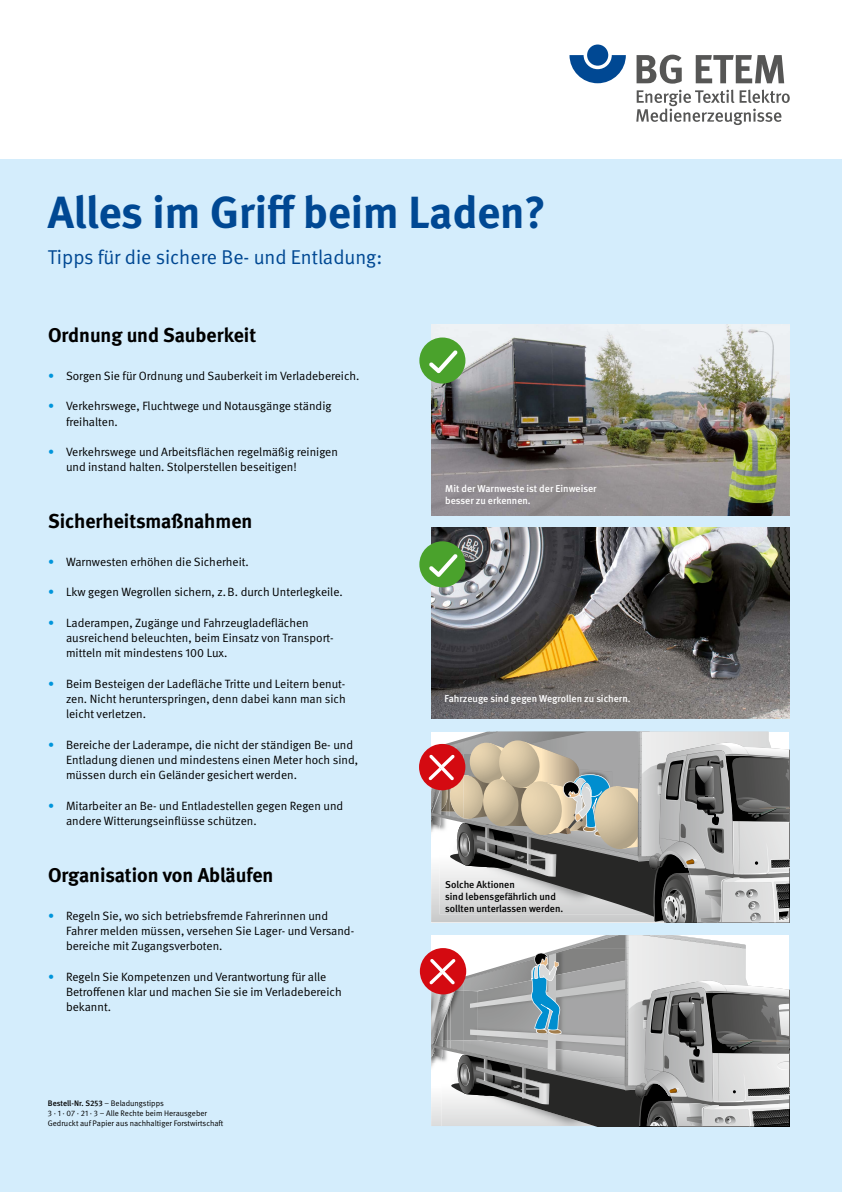
<style>
.page{position:relative;width:842px;height:1192px;background:#fff}
.page>*{position:absolute;margin:0;border:0;box-sizing:border-box;transform-origin:0 0}
.t1{font:700 45px "DGUV Meta";color:#004893}
.t2{font:700 20px "DGUV Meta";color:#000}
.t3{font:20px "DGUV Meta";color:#004893}
.t4{font:12px/15.2px "DGUV Meta";color:#000}
.t5{font:500 10px/12px "DGUV Meta";color:#fff}
.t6{font:500 10px/12px "DGUV Meta";color:#000}
.t7{font:8px/10px "DGUV Meta";color:#000}
.s1{color:#0095db}
.s2{font-weight:500}
</style>
<div class="page">
<div style="left:0;top:159px;width:842px;height:1033px;background:#d4edfc"></div>
<img style="left:431px;top:324px;width:358px;height:191px">
<img style="left:431px;top:528px;width:358px;height:191px">
<div style="left:419px;top:744px;width:46px;height:46px;background:#d40a11;border-radius:50%"></div>
<svg style="left:429px;top:732px;width:360px;height:191px;background:#a49e9a"></svg>
<div style="left:420px;top:948px;width:46px;height:46px;background:#d40a11;border-radius:50%"></div>
<svg style="left:430px;top:935px;width:359px;height:191px;background:#a6a4a5"></svg>
<svg style="left:569px;top:55px;width:57px;height:28px"></svg>
<div style="left:587px;top:45px;width:21px;height:21px;background:#004893;border-radius:50%"></div>
<svg style="left:636px;top:55px;width:46px;height:29px"></svg>
<svg style="left:696px;top:55px;width:88px;height:28px"></svg>
<svg style="left:636px;top:90px;width:154px;height:35px"></svg>
<div style="left:419px;top:338px;width:46px;height:46px;background:#4aa22c;border-radius:50%"></div>
<svg style="left:429px;top:350px;width:29px;height:23px"></svg>
<div style="left:419px;top:541px;width:46px;height:46px;background:#4aa22c;border-radius:50%"></div>
<svg style="left:429px;top:554px;width:29px;height:23px"></svg>
<h1 class="t1" style="left:48px;top:186px;width:500px">Alles im Griff beim Laden?</h1>
<h2 class="t3" style="left:48px;top:246px;width:336px">Tipps für die sichere Be- und Entladung:</h2>
<h2 class="t2" style="left:48px;top:323px;width:210px">Ordnung und Sauberkeit</h2>
<p class="t4" style="left:48px;top:368px;width:313px"><span class="s1">•</span> Sorgen Sie für Ordnung und Sauberkeit im Verladebereich.</p>
<p class="t4" style="left:66px;top:399px;width:267px;text-indent:-18px"><span class="s1">•</span> Verkehrswege, Fluchtwege und Notausgänge ständig freihalten.</p>
<p class="t4" style="left:66px;top:445px;width:273px;text-indent:-18px"><span class="s1">•</span> Verkehrswege und Arbeitsflächen regelmäßig reinigen und instand halten. Stolperstellen beseitigen!</p>
<h2 class="t2" style="left:48px;top:509px;width:206px">Sicherheitsmaßnahmen</h2>
<p class="t4" style="left:48px;top:554px;width:202px"><span class="s1">•</span> Warnwesten erhöhen die Sicherheit.</p>
<p class="t4" style="left:48px;top:585px;width:296px"><span class="s1">•</span> Lkw gegen Wegrollen sichern, z.B. durch Unterlegkeile.</p>
<p class="t4" style="left:66px;top:615px;width:269px;text-indent:-18px"><span class="s1">•</span> Laderampen, Zugänge und Fahrzeugladeflächen ausreichend beleuchten, beim Einsatz von Transport&shy;mitteln mit mindestens 100 Lux.</p>
<p class="t4" style="left:66px;top:676px;width:281px;text-align:justify;text-indent:-18px"><span class="s1">•</span> Beim Besteigen der Ladefläche Tritte und Leitern benut&shy;zen. Nicht herunterspringen, denn dabei kann man sich leicht verletzen.</p>
<p class="t4" style="left:66px;top:737px;width:294px;text-indent:-18px"><span class="s1">•</span> Bereiche der Laderampe, die nicht der ständigen Be- und<br>Entladung dienen und mindestens einen Meter hoch sind, müssen durch ein Geländer gesichert werden.</p>
<p class="t4" style="left:66px;top:798px;width:279px;text-indent:-18px"><span class="s1">•</span> Mitarbeiter an Be- und Entladestellen gegen Regen und andere Witterungseinflüsse schützen.</p>
<h2 class="t2" style="left:48px;top:863px;width:227px">Organisation von Abläufen</h2>
<p class="t4" style="left:66px;top:908px;width:290px;text-indent:-18px"><span class="s1">•</span> Regeln Sie, wo sich betriebsfremde Fahrerinnen und<br>Fahrer melden müssen, versehen Sie Lager- und Versand&shy;bereiche mit Zugangsverboten.</p>
<p class="t4" style="left:66px;top:969px;width:277px;text-indent:-18px"><span class="s1">•</span> Regeln Sie Kompetenzen und Verantwortung für alle<br>Betroffenen klar und machen Sie sie im Verladebereich bekannt.</p>
<p class="t7" style="left:48px;top:1099px;width:177px"><span class="s2">Bestell-Nr. S253</span> – Beladungstipps<br>3 · 1 · 07 · 21 · 3 – Alle Rechte beim Herausgeber<br>Gedruckt auf Papier aus nachhaltiger Forstwirtschaft</p>
<p class="t5" style="left:445px;top:483px;width:153px">Mit der Warnweste ist der Einweiser besser zu erkennen.</p>
<p class="t5" style="left:444px;top:693px;width:188px">Fahrzeuge sind gegen Wegrollen zu sichern.</p>
<p class="t6" style="left:445px;top:879px;width:120px">Solche Aktionen<br>sind lebensgefährlich und sollten unterlassen werden.</p>
</div>
